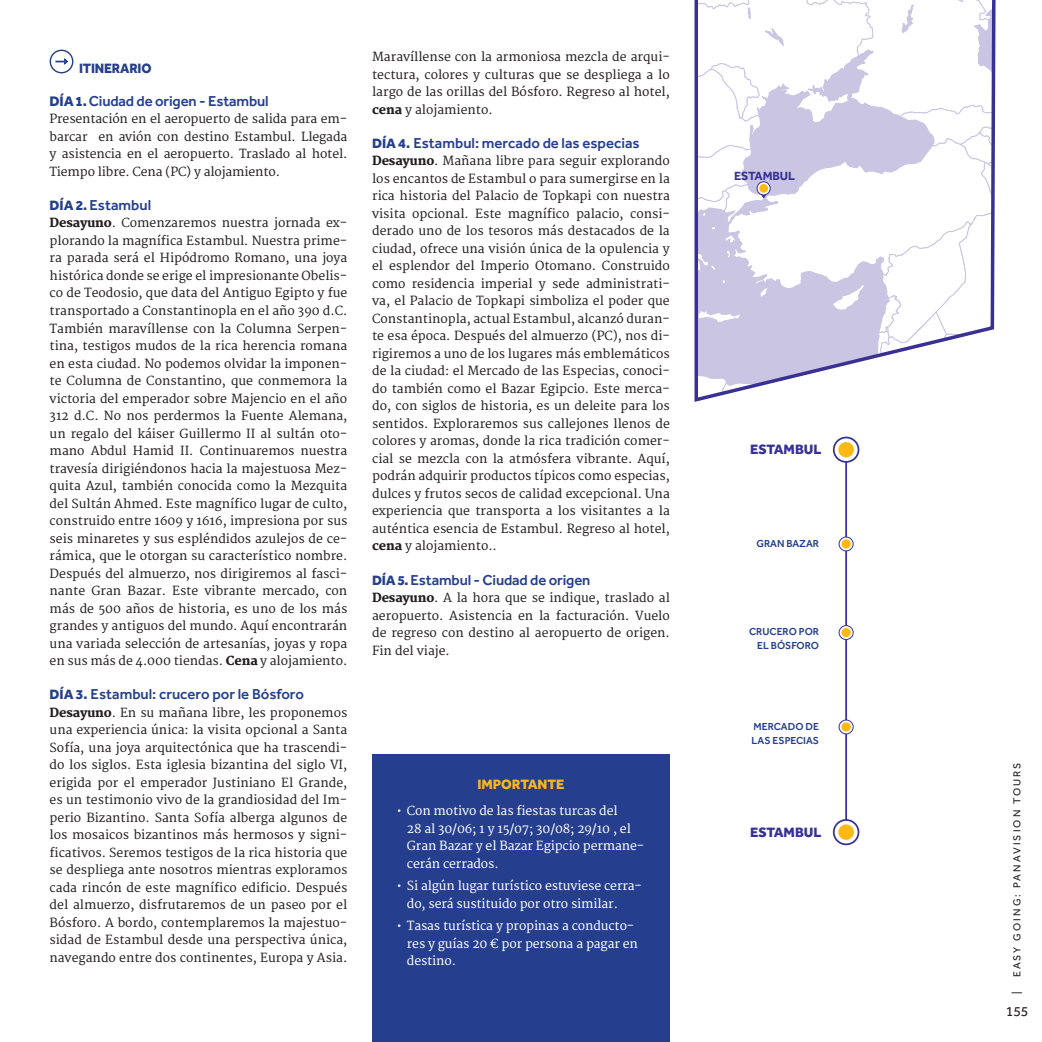
<style>
.page{position:relative;width:1042px;height:1042px;background:#fff}
.page>*{position:absolute;margin:0;border:0;box-sizing:border-box;transform-origin:0 0}
.t1{font:500 14.88px "Effra";color:#253f8e}
.t2{font:800 14px "Effra";color:#383193}
.t3{font:800 14px "Effra";letter-spacing:-.01em;color:#253f8e;scale:.95 1}
.t4{font:800 14px "Effra";color:#fcb814}
.t5{font:14px "Effra";color:#231f20}
.t6{font:12.25px/17.5px "Merriweather";color:#231f20;text-align:justify}
.t7{font:12.25px/17.5px "Merriweather";letter-spacing:-.01em;color:#fff}
.t8{font:700 12.25px "Effra";color:#383193}
.t9{font:500 10.5px/14px "Effra";color:#253f8e}
.t10{font:10.5px "Effra";letter-spacing:.2em;color:#231f20}
.s1{font-weight:800;font-size:14.35px}
.s2{font-weight:800;font-size:14px}
.s3{font-weight:800}
</style>
<div class="page">
<svg style="left:50px;top:50px;width:23px;height:23px"></svg>
<svg style="left:696px;top:0;width:298px;height:400px"></svg>
<svg style="left:757px;top:182px;width:13px;height:13px"></svg>
<div style="left:756px;top:181px;width:14px;height:14px;border:1px solid #383193;border-radius:50%"></div>
<div style="left:759px;top:184px;width:9px;height:9px;background:#fcb814;border-radius:50%"></div>
<div style="left:372px;top:754px;width:298px;height:288px;background:#253f8e"></div>
<hr style="left:845px;top:447px;width:2px;height:380px;background:#383193">
<svg style="left:834px;top:437px;width:24px;height:25px"></svg>
<div style="left:833px;top:437px;width:26px;height:26px;border:2px solid #383193;border-radius:50%"></div>
<div style="left:838px;top:442px;width:16px;height:15px;background:#fcb814;border-radius:50%"></div>
<div style="left:834px;top:820px;width:24px;height:24px;background:#fff;border-radius:50%"></div>
<div style="left:833px;top:819px;width:26px;height:26px;border:2px solid #383193;border-radius:50%"></div>
<div style="left:838px;top:824px;width:16px;height:16px;background:#fcb814;border-radius:50%"></div>
<svg style="left:839px;top:625px;width:14px;height:14px"></svg>
<div style="left:838px;top:625px;width:15px;height:15px;border:1px solid #383193;border-radius:50%"></div>
<div style="left:841px;top:628px;width:10px;height:9px;background:#fcb814;border-radius:50%"></div>
<svg style="left:839px;top:720px;width:14px;height:14px"></svg>
<div style="left:838px;top:719px;width:15px;height:15px;border:1px solid #383193;border-radius:50%"></div>
<div style="left:841px;top:722px;width:10px;height:9px;background:#fcb814;border-radius:50%"></div>
<svg style="left:839px;top:537px;width:14px;height:14px"></svg>
<div style="left:838px;top:536px;width:15px;height:15px;border:1px solid #383193;border-radius:50%"></div>
<div style="left:841px;top:539px;width:10px;height:9px;background:#fcb814;border-radius:50%"></div>
<p class="t3" style="left:79px;top:60px;width:78px">ITINERARIO</p>
<p class="t1" style="left:50px;top:92px;width:221px"><span class="s1">DÍA 1.</span> Ciudad de origen - Estambul</p>
<p class="t6" style="left:50px;top:111px;width:299px">Presentación en el aeropuerto de salida para em&shy;barcar en avión con destino Estambul. Llegada y asistencia en el aeropuerto. Traslado al hotel.<br>Tiempo libre. Cena (PC) y alojamiento.</p>
<p class="t1" style="left:50px;top:196px;width:103px"><span class="s2">DÍA 2.</span> Estambul</p>
<p class="t6" style="left:50px;top:215px;width:299px"><span class="s3">Desayuno</span>. Comenzaremos nuestra jornada ex&shy;plorando la magnífica Estambul. Nuestra prime&shy;ra parada será el Hipódromo Romano, una joya histórica donde se erige el impresionante Obelis&shy;co de Teodosio, que data del Antiguo Egipto y fue transportado a Constantinopla en el año 390 d.C.<br>También maravíllense con la Columna Serpen&shy;tina, testigos mudos de la rica herencia romana en esta ciudad. No podemos olvidar la imponen&shy;te Columna de Constantino, que conmemora la victoria del emperador sobre Majencio en el año 312 d.C. No nos perdermos la Fuente Alemana, un regalo del káiser Guillermo II al sultán oto&shy;mano Abdul Hamid II. Continuaremos nuestra travesía dirigiéndonos hacia la majestuosa Mez&shy;quita Azul, también conocida como la Mezquita del Sultán Ahmed. Este magnífico lugar de culto, construido entre 1609 y 1616, impresiona por sus seis minaretes y sus espléndidos azulejos de ce&shy;rámica, que le otorgan su característico nombre.<br>Después del almuerzo, nos dirigiremos al fasci&shy;nante Gran Bazar. Este vibrante mercado, con más de 500 años de historia, es uno de los más grandes y antiguos del mundo. Aquí encontrarán una variada selección de artesanías, joyas y ropa en sus más de 4.000 tiendas. <span class="s3">Cena</span> y alojamiento.</p>
<p class="t1" style="left:50px;top:685px;width:256px"><span class="s2">DÍA 3.</span> Estambul: crucero por le Bósforo</p>
<p class="t6" style="left:50px;top:704px;width:299px"><span class="s3">Desayuno</span>. En su mañana libre, les proponemos una experiencia única: la visita opcional a Santa Sofía, una joya arquitectónica que ha trascendi&shy;do los siglos. Esta iglesia bizantina del siglo VI, erigida por el emperador Justiniano El Grande, es un testimonio vivo de la grandiosidad del Im&shy;perio Bizantino. Santa Sofía alberga algunos de los mosaicos bizantinos más hermosos y signi&shy;ficativos. Seremos testigos de la rica historia que se despliega ante nosotros mientras exploramos cada rincón de este magnífico edificio. Después del almuerzo, disfrutaremos de un paseo por el Bósforo. A bordo, contemplaremos la majestuo&shy;sidad de Estambul desde una perspectiva única, navegando entre dos continentes, Europa y Asia.</p>
<p class="t6" style="left:372px;top:49px;width:299px">Maravíllense con la armoniosa mezcla de arqui&shy;tectura, colores y culturas que se despliega a lo largo de las orillas del Bósforo. Regreso al hotel, <span class="s3">cena</span> y alojamiento.</p>
<p class="t1" style="left:372px;top:134px;width:269px"><span class="s2">DÍA 4.</span> Estambul: mercado de las especias</p>
<p class="t6" style="left:372px;top:153px;width:299px"><span class="s3">Desayuno</span>. Mañana libre para seguir explorando los encantos de Estambul o para sumergirse en la rica historia del Palacio de Topkapi con nuestra visita opcional. Este magnífico palacio, consi&shy;derado uno de los tesoros más destacados de la ciudad, ofrece una visión única de la opulencia y el esplendor del Imperio Otomano. Construido como residencia imperial y sede administrati&shy;va, el Palacio de Topkapi simboliza el poder que Constantinopla, actual Estambul, alcanzó duran&shy;te esa época. Después del almuerzo (PC), nos di&shy;rigiremos a uno de los lugares más emblemáticos de la ciudad: el Mercado de las Especias, conoci&shy;do también como el Bazar Egipcio. Este merca&shy;do, con siglos de historia, es un deleite para los sentidos. Exploraremos sus callejones llenos de colores y aromas, donde la rica tradición comer&shy;cial se mezcla con la atmósfera vibrante. Aquí, podrán adquirir productos típicos como especias, dulces y frutos secos de calidad excepcional. Una experiencia que transporta a los visitantes a la auténtica esencia de Estambul. Regreso al hotel, <span class="s3">cena</span> y alojamiento..</p>
<p class="t1" style="left:372px;top:571px;width:220px"><span class="s2">DÍA 5.</span> Estambul - Ciudad de origen</p>
<p class="t6" style="left:372px;top:589px;width:299px"><span class="s3">Desayuno</span>. A la hora que se indique, traslado al aeropuerto. Asistencia en la facturación. Vuelo de regreso con destino al aeropuerto de origen.<br>Fin del viaje.</p>
<p class="t4" style="left:477px;top:775px;width:89px">IMPORTANTE</p>
<p class="t7" style="left:407px;top:803px;width:239px;text-indent:-10px">• Con motivo de las fiestas turcas del<br>28 al 30/06; 1 y 15/07; 30/08; 29/10 , el<br>Gran Bazar y el Bazar Egipcio permane&shy;cerán cerrados.</p>
<p class="t7" style="left:407px;top:877px;width:237px;text-indent:-10px">• Si algún lugar turístico estuviese cerra&shy;do, será sustituido por otro similar.</p>
<p class="t7" style="left:407px;top:917px;width:232px;text-indent:-10px">• Tasas turística y propinas a conducto&shy;res y guías 20 € por persona a pagar en destino.</p>
<p class="t8" style="left:734px;top:169px;width:63px">ESTAMBUL</p>
<p class="t2" style="left:750px;top:441px;width:73px">ESTAMBUL</p>
<p class="t9" style="left:756px;top:536px;width:64px">GRAN BAZAR</p>
<p class="t9" style="left:749px;top:625px;width:71px">CRUCERO POR</p>
<p class="t9" style="left:757px;top:639px;width:63px">EL BÓSFORO</p>
<p class="t9" style="left:751px;top:719px;width:69px">MERCADO DE<br>LAS ESPECIAS</p>
<p class="t2" style="left:750px;top:823px;width:73px">ESTAMBUL</p>
<p class="t10" style="left:1011px;top:977px;width:216px;rotate:-90deg">EASY GOING: PANAVISION TOURS</p>
<p class="t10" style="left:1011px;top:994px;width:4px;rotate:-90deg">|</p>
<p class="t5" style="left:1005px;top:1003px;width:24px">155</p>
</div>
